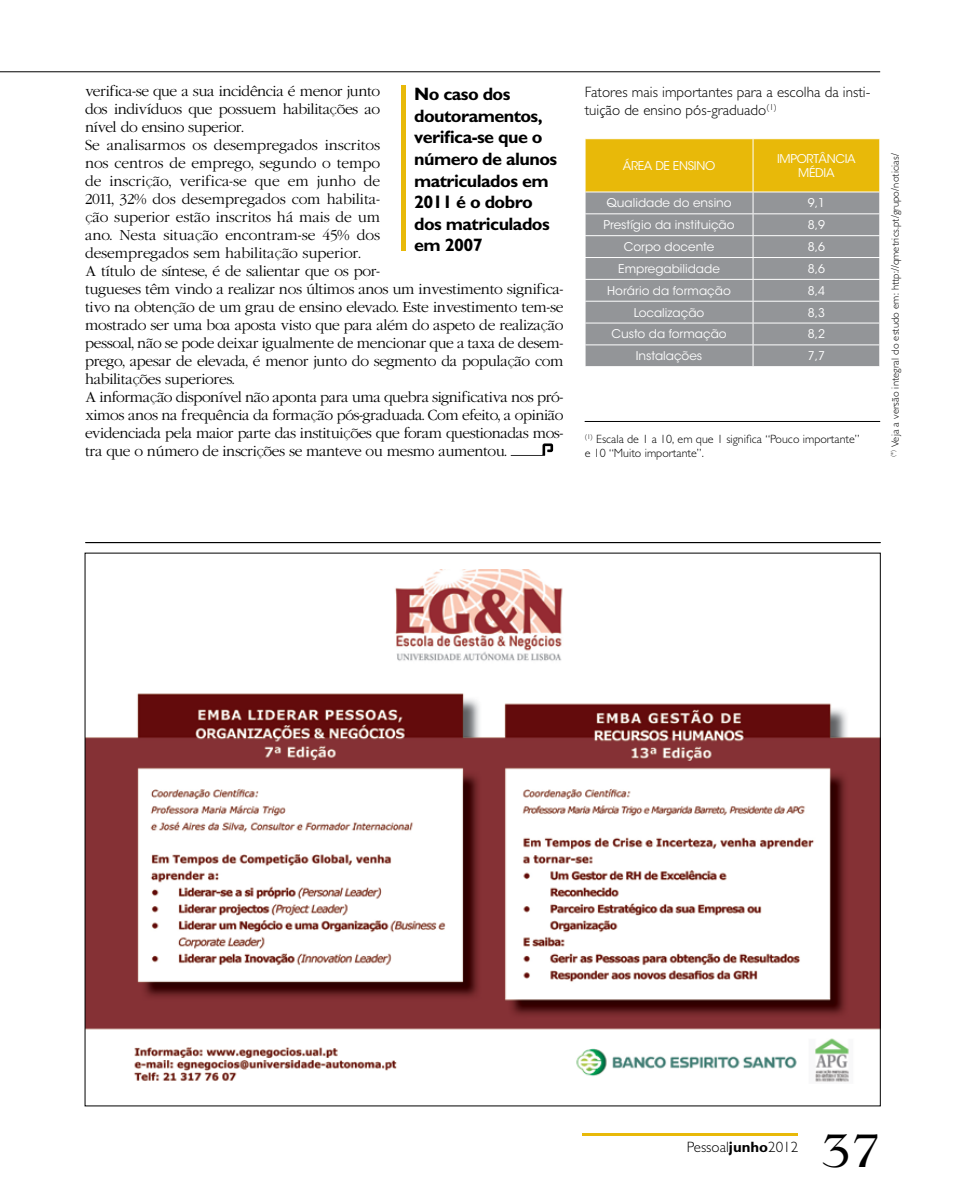
<style>
.page{position:relative;width:978px;height:1191px;background:#fff}
.page>*{position:absolute;margin:0;border:0;box-sizing:border-box;transform-origin:0 0}
.t1{font:45px "Lingwood";color:#000}
.t2{font:700 18px/21.6px "Gentle Sans";letter-spacing:-.03em;color:#000}
.t3{font:300 15px/18px "Gentle Sans";color:#000}
.t4{font:300 13.5px/18px "Garamond";letter-spacing:-.02em;color:#000}
.t5{font:12px/14.4px "ITC Avant Garde MM 300 750";letter-spacing:-.01em;color:#fff;text-align:center}
.t6{font:300 12px/14.4px "Gentle Sans";color:#000}
.t7{font:300 10.5px "Gentle Sans";letter-spacing:.01em;color:#000}
.s1{font-weight:700}
</style>
<div class="page">
<hr style="left:85px;top:542px;width:796px;height:1px;background:#000">
<hr style="left:0;top:71px;width:880px;height:1px;background:#000">
<svg style="left:585px;top:139px;width:295px;height:227px;background:#aaa17b"></svg>
<hr style="left:585px;top:213px;width:168px;height:1px;background:#fff">
<hr style="left:753px;top:213px;width:127px;height:1px;background:#fff">
<svg style="left:511px;top:443px;width:42px;height:13px"></svg>
<hr style="left:585px;top:421px;width:295px;height:1px;background:#000">
<div style="left:401px;top:85px;width:5px;height:166px;background:#e8b909"></div>
<hr style="left:582px;top:1133px;width:216px;height:2px;background:#e8b909">
<img style="left:87px;top:570px;width:792px;height:512px">
<p class="t4" style="left:85px;top:82px;width:480px">verifica-se que a sua incidência é menor junto<br>dos indivíduos que possuem habilitações ao<br>nível do ensino superior.<br>Se analisarmos os desempregados inscritos<br>nos centros de emprego, segundo o tempo<br>de inscrição, verifica-se que em junho de<br>2011, 32% dos desempregados com habilita-<br>ção superior estão inscritos há mais de um<br>ano. Nesta situação encontram-se 45% dos<br>desempregados sem habilitação superior.<br>A título de síntese, é de salientar que os por-<br>tugueses têm vindo a realizar nos últimos anos um investimento significa&shy;tivo na obtenção de um grau de ensino elevado. Este investimento tem-se mostrado ser uma boa aposta visto que para além do aspeto de realização pessoal, não se pode deixar igualmente de mencionar que a taxa de desem&shy;prego, apesar de elevada, é menor junto do segmento da população com habilitações superiores.<br>A informação disponível não aponta para uma quebra significativa nos pró&shy;ximos anos na frequência da formação pós-graduada. Com efeito, a opinião evidenciada pela maior parte das instituições que foram questionadas mos&shy;tra que o número de inscrições se manteve ou mesmo aumentou.</p>
<h2 class="t2" style="left:414px;top:83px;width:145px">No caso dos doutoramentos, verifica-se que o número de alunos matriculados em<br>2011 é o dobro dos matriculados em 2007</h2>
<p class="t3" style="left:585px;top:82px;width:287px">Fatores mais importantes para a escolha da insti&shy;tuição de ensino pós-graduado<sup>(1)</sup></p>
<p class="t5" style="left:623px;top:159px;width:94px">Área de ensino</p>
<p class="t5" style="left:777px;top:152px;width:80px">Importância média</p>
<p class="t5" style="left:606px;top:196px;width:127px">Qualidade do ensino</p>
<p class="t5" style="left:808px;top:196px;width:19px">9,1</p>
<p class="t5" style="left:604px;top:218px;width:133px">Prestígio da instituição</p>
<p class="t5" style="left:808px;top:218px;width:19px">8,9</p>
<p class="t5" style="left:624px;top:240px;width:92px">Corpo docente</p>
<p class="t5" style="left:808px;top:240px;width:19px">8,6</p>
<p class="t5" style="left:618px;top:262px;width:103px">Empregabilidade</p>
<p class="t5" style="left:808px;top:262px;width:19px">8,6</p>
<p class="t5" style="left:607px;top:283px;width:125px">Horário da formação</p>
<p class="t5" style="left:808px;top:283px;width:19px">8,4</p>
<p class="t5" style="left:634px;top:305px;width:72px">Localização</p>
<p class="t5" style="left:808px;top:305px;width:19px">8,3</p>
<p class="t5" style="left:611px;top:327px;width:117px">Custo da formação</p>
<p class="t5" style="left:808px;top:327px;width:19px">8,2</p>
<p class="t5" style="left:636px;top:349px;width:68px">Instalações</p>
<p class="t5" style="left:808px;top:349px;width:19px">7,7</p>
<p class="t6" style="left:585px;top:431px;width:277px"><sup>(1)</sup> Escala de 1 a 10, em que 1 significa “Pouco importante” e 10 “Muito importante”.</p>
<p class="t7" style="left:889px;top:457px;width:305px;rotate:-90deg"><sup>(*)</sup> Veja a versão integral do estudo em: http://qmetrics.pt/grupo/noticias/</p>
<p class="t3" style="left:687px;top:1137px;width:113px">Pessoal<span class="s1">junho</span>2012</p>
<h1 class="t1" style="left:821px;top:1125px;width:61px">37</h1>
</div>
